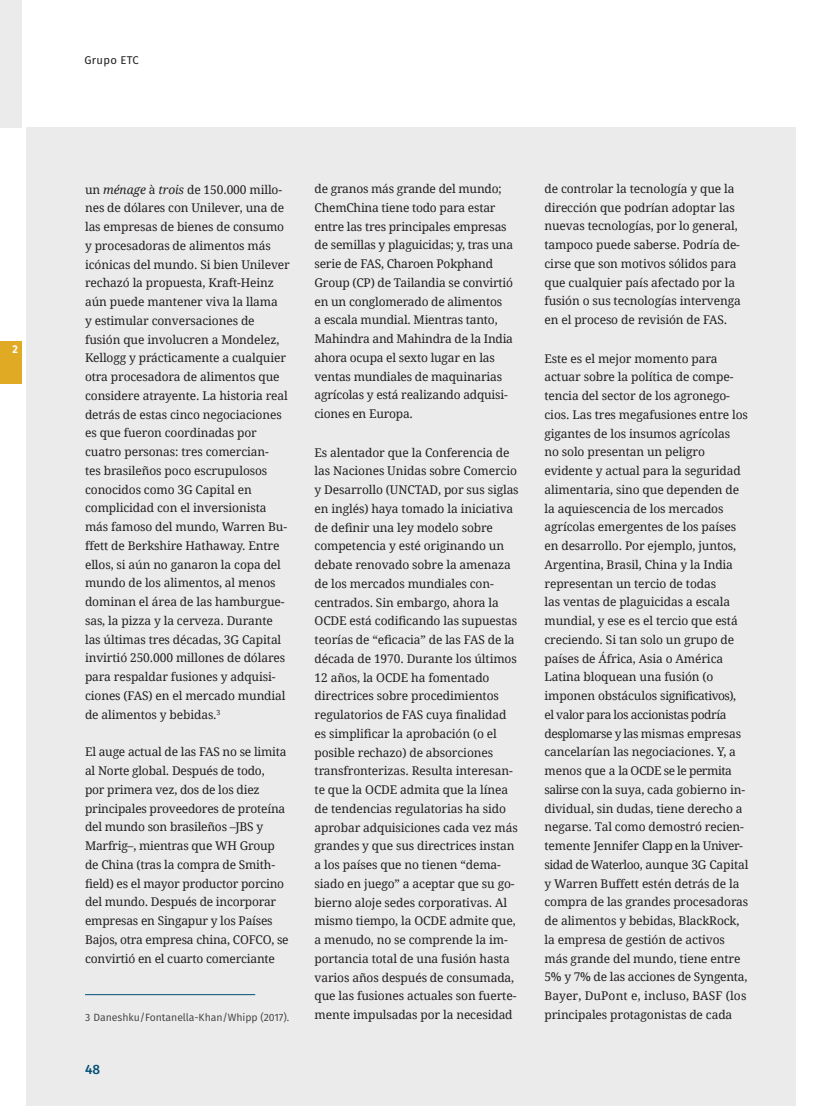
<style>
.page{position:relative;width:821px;height:1106px;background:#fff}
.page>*{position:absolute;margin:0;border:0;box-sizing:border-box;transform-origin:0 0}
.t1{font:500 13.5px "Fira Sans";color:#004f75}
.t2{font:12px/18.8px "Droid Serif";letter-spacing:-.01em;color:#231f20}
.t3{font:11.25px "Fira Sans";letter-spacing:.025em;color:#231f20}
.t4{font:700 11.25px "Fira Sans";color:#fff;scale:.95 1}
.t5{font:10.5px "Fira Sans";letter-spacing:-.005em;color:#3e3e3f}
.s1{font-style:italic}
</style>
<div class="page">
<div style="left:26px;top:128px;width:770px;height:978px;background:#ebebec"></div>
<div style="left:0;top:0;width:21px;height:128px;background:#ebebec"></div>
<div style="left:0;top:341px;width:21px;height:42px;background:#e1aa24"></div>
<hr style="left:85px;top:994px;width:170px;height:1px;background:#004f75">
<p class="t4" style="left:13px;top:339px;width:7px">2</p>
<p class="t3" style="left:85px;top:51px;width:56px">Grupo ETC</p>
<p class="t2" style="left:85px;top:180px;width:206px">un <span class="s1">ménage</span> à <span class="s1">trois</span> de 150.000 millo&shy;nes de dólares con Unilever, una de las empresas de bienes de consumo y procesadoras de alimentos más icónicas del mundo. Si bien Unilever rechazó la propuesta, Kraft-Heinz aún puede mantener viva la llama<br>y estimular conversaciones de fusión que involucren a Mondelez, Kellogg y prácticamente a cualquier otra procesadora de alimentos que considere atrayente. La historia real detrás de estas cinco negociaciones es que fueron coordinadas por cuatro personas: tres comercian-<br>tes brasileños poco escrupulosos conocidos como 3G Capital en complicidad con el inversionista más famoso del mundo, Warren Bu&shy;ffett de Berkshire Hathaway. Entre ellos, si aún no ganaron la copa del mundo de los alimentos, al menos dominan el área de las hamburgue&shy;sas, la pizza y la cerveza. Durante las últimas tres décadas, 3G Capital invirtió 250.000 millones de dólares para respaldar fusiones y adquisi&shy;ciones (FAS) en el mercado mundial de alimentos y bebidas.<sup>3</sup></p>
<p class="t2" style="left:85px;top:742px;width:205px">El auge actual de las FAS no se limita al Norte global. Después de todo,<br>por primera vez, dos de los diez principales proveedores de proteína del mundo son brasileños –JBS y Marfrig–, mientras que WH Group de China (tras la compra de Smith&shy;field) es el mayor productor porcino del mundo. Después de incorporar empresas en Singapur y los Países Bajos, otra empresa china, COFCO, se convirtió en el cuarto comerciante</p>
<p class="t5" style="left:85px;top:1009px;width:206px">3 Daneshku/Fontanella-Khan/Whipp (2017).</p>
<p class="t1" style="left:85px;top:1058px;width:17px">48</p>
<p class="t2" style="left:314px;top:179px;width:200px">de granos más grande del mundo;<br>ChemChina tiene todo para estar entre las tres principales empresas de semillas y plaguicidas; y, tras una serie de FAS, Charoen Pokphand<br>Group (CP) de Tailandia se convirtió en un conglomerado de alimentos<br>a escala mundial. Mientras tanto,<br>Mahindra and Mahindra de la India ahora ocupa el sexto lugar en las ventas mundiales de maquinarias agrícolas y está realizando adquisi&shy;ciones en Europa.</p>
<p class="t2" style="left:314px;top:442px;width:206px">Es alentador que la Conferencia de las Naciones Unidas sobre Comercio y Desarrollo (UNCTAD, por sus siglas en inglés) haya tomado la iniciativa de definir una ley modelo sobre competencia y esté originando un debate renovado sobre la amenaza de los mercados mundiales con&shy;centrados. Sin embargo, ahora la OCDE está codificando las supuestas teorías de “eficacia” de las FAS de la década de 1970. Durante los últimos 12 años, la OCDE ha fomentado directrices sobre procedimientos regulatorios de FAS cuya finalidad es simplificar la aprobación (o el posible rechazo) de absorciones transfronterizas. Resulta interesan&shy;te que la OCDE admita que la línea de tendencias regulatorias ha sido aprobar adquisiciones cada vez más grandes y que sus directrices instan a los países que no tienen “dema&shy;siado en juego” a aceptar que su go&shy;bierno aloje sedes corporativas. Al mismo tiempo, la OCDE admite que, a menudo, no se comprende la im&shy;portancia total de una fusión hasta varios años después de consumada, que las fusiones actuales son fuerte&shy;mente impulsadas por la necesidad</p>
<p class="t2" style="left:544px;top:179px;width:198px">de controlar la tecnología y que la dirección que podrían adoptar las nuevas tecnologías, por lo general, tampoco puede saberse. Podría de&shy;cirse que son motivos sólidos para que cualquier país afectado por la fusión o sus tecnologías intervenga en el proceso de revisión de FAS.</p>
<p class="t2" style="left:544px;top:348px;width:206px">Este es el mejor momento para actuar sobre la política de compe&shy;tencia del sector de los agronego&shy;cios. Las tres megafusiones entre los gigantes de los insumos agrícolas<br>no solo presentan un peligro evidente y actual para la seguridad alimentaria, sino que dependen de la aquiescencia de los mercados agrícolas emergentes de los países en desarrollo. Por ejemplo, juntos, Argentina, Brasil, China y la India representan un tercio de todas<br>las ventas de plaguicidas a escala mundial, y ese es el tercio que está creciendo. Si tan solo un grupo de países de África, Asia o América Latina bloquean una fusión (o imponen obstáculos significativos), el valor para los accionistas podría desplomarse y las mismas empresas cancelarían las negociaciones. Y, a menos que a la OCDE se le permita salirse con la suya, cada gobierno in&shy;dividual, sin dudas, tiene derecho a negarse. Tal como demostró recien&shy;temente Jennifer Clapp en la Univer&shy;sidad de Waterloo, aunque 3G Capital y Warren Buffett estén detrás de la compra de las grandes procesadoras de alimentos y bebidas, BlackRock, la empresa de gestión de activos más grande del mundo, tiene entre 5% y 7% de las acciones de Syngenta, Bayer, DuPont e, incluso, BASF (los principales protagonistas de cada</p>
</div>
